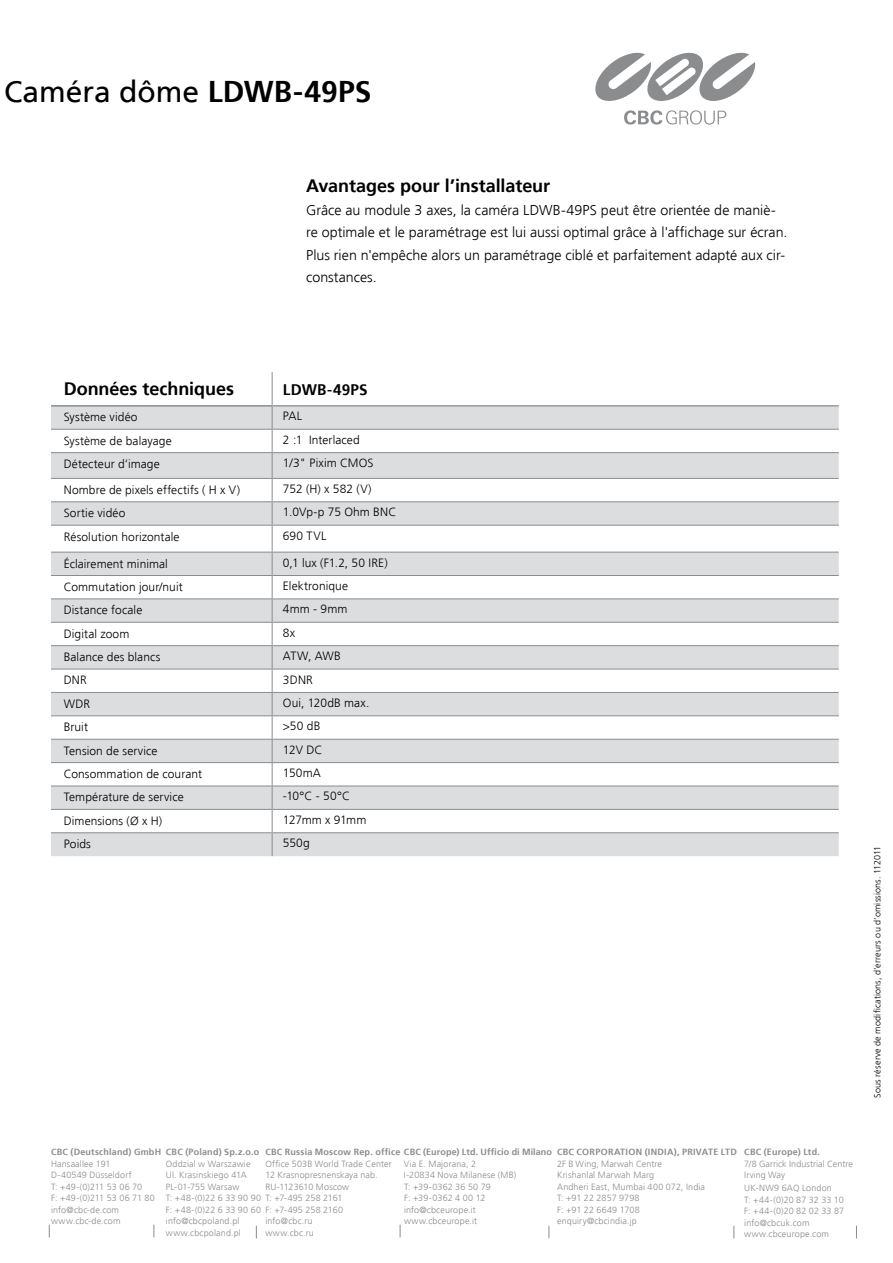
<style>
.page{position:relative;width:893px;height:1263px;background:#fff}
.page>*{position:absolute;margin:0;border:0;box-sizing:border-box;transform-origin:0 0}
.t1{font:30px "Frutiger LT Std";color:#000}
.t2{font:700 18px "Frutiger LT Std";letter-spacing:-.005em;color:#000}
.t3{font:700 15.3px "Frutiger LT Std";letter-spacing:.01em;color:#000}
.t4{font:300 14.25px/22.5px "Frutiger LT Std";color:#000}
.t5{font:300 12px "Frutiger LT Std";letter-spacing:.01em;color:#000}
.t6{font:300 12px "Frutiger LT Std";letter-spacing:-.025em;color:#000}
.t7{font:300 9px/11.6px "Frutiger LT Std";letter-spacing:.015em;color:#8a8c8e}
.t8{font:700 9px "Frutiger LT Std";letter-spacing:.025em;color:#8a8c8e}
.t9{font:300 9px "Frutiger LT Std";letter-spacing:.015em;color:#000}
.s1{font-weight:700}
</style>
<div class="page">
<svg style="left:49px;top:1225px;width:1px;height:12px"></svg>
<svg style="left:153px;top:1225px;width:1px;height:12px"></svg>
<svg style="left:256px;top:1226px;width:1px;height:12px"></svg>
<svg style="left:400px;top:1225px;width:1px;height:12px"></svg>
<svg style="left:549px;top:1226px;width:1px;height:12px"></svg>
<svg style="left:733px;top:1226px;width:1px;height:12px"></svg>
<svg style="left:856px;top:1226px;width:1px;height:12px"></svg>
<svg style="left:624px;top:110px;width:102px;height:15px"></svg>
<svg style="left:595px;top:52px;width:160px;height:49px"></svg>
<svg style="left:51px;top:406px;width:788px;height:450px;fill:#dcddde"></svg>
<hr style="left:51px;top:429px;width:221px;height:1px;background:#8a8c8e">
<hr style="left:272px;top:429px;width:567px;height:1px;background:#8a8c8e">
<hr style="left:51px;top:452px;width:221px;height:1px;background:#8a8c8e">
<hr style="left:272px;top:452px;width:567px;height:1px;background:#8a8c8e">
<hr style="left:51px;top:478px;width:221px;height:1px;background:#8a8c8e">
<hr style="left:272px;top:478px;width:567px;height:1px;background:#8a8c8e">
<hr style="left:51px;top:501px;width:221px;height:1px;background:#8a8c8e">
<hr style="left:272px;top:501px;width:567px;height:1px;background:#8a8c8e">
<hr style="left:51px;top:525px;width:221px;height:1px;background:#8a8c8e">
<hr style="left:272px;top:525px;width:567px;height:1px;background:#8a8c8e">
<hr style="left:51px;top:552px;width:221px;height:1px;background:#8a8c8e">
<hr style="left:51px;top:575px;width:221px;height:1px;background:#8a8c8e">
<hr style="left:51px;top:598px;width:221px;height:1px;background:#8a8c8e">
<hr style="left:51px;top:622px;width:221px;height:1px;background:#8a8c8e">
<hr style="left:272px;top:622px;width:567px;height:1px;background:#8a8c8e">
<hr style="left:51px;top:645px;width:221px;height:1px;background:#8a8c8e">
<hr style="left:272px;top:645px;width:567px;height:1px;background:#8a8c8e">
<hr style="left:51px;top:669px;width:221px;height:1px;background:#8a8c8e">
<hr style="left:272px;top:669px;width:567px;height:1px;background:#8a8c8e">
<hr style="left:51px;top:692px;width:221px;height:1px;background:#8a8c8e">
<hr style="left:272px;top:692px;width:567px;height:1px;background:#8a8c8e">
<hr style="left:51px;top:715px;width:221px;height:1px;background:#8a8c8e">
<hr style="left:272px;top:715px;width:567px;height:1px;background:#8a8c8e">
<hr style="left:51px;top:739px;width:221px;height:1px;background:#8a8c8e">
<hr style="left:272px;top:739px;width:567px;height:1px;background:#8a8c8e">
<hr style="left:51px;top:762px;width:221px;height:1px;background:#8a8c8e">
<hr style="left:272px;top:762px;width:567px;height:1px;background:#8a8c8e">
<hr style="left:51px;top:405px;width:221px;height:2px;background:#8a8c8e">
<hr style="left:51px;top:786px;width:221px;height:1px;background:#8a8c8e">
<hr style="left:51px;top:809px;width:221px;height:1px;background:#8a8c8e">
<hr style="left:51px;top:832px;width:221px;height:1px;background:#8a8c8e">
<hr style="left:273px;top:786px;width:566px;height:1px;background:#8a8c8e">
<hr style="left:273px;top:809px;width:566px;height:1px;background:#8a8c8e">
<hr style="left:273px;top:832px;width:566px;height:1px;background:#8a8c8e">
<hr style="left:272px;top:372px;width:1px;height:33px;background:#8a8c8e">
<hr style="left:272px;top:405px;width:567px;height:1px;background:#8a8c8e">
<hr style="left:272px;top:552px;width:567px;height:1px;background:#8a8c8e">
<hr style="left:272px;top:575px;width:567px;height:1px;background:#8a8c8e">
<hr style="left:272px;top:599px;width:567px;height:1px;background:#8a8c8e">
<svg style="left:272px;top:407px;width:1px;height:449px"></svg>
<h1 class="t1" style="left:4px;top:74px;width:369px">Caméra dôme <span class="s1">LDWB-49PS</span></h1>
<h2 class="t2" style="left:306px;top:175px;width:245px">Avantages pour l’installateur</h2>
<p class="t4" style="left:306px;top:199px;width:483px">Grâce au module 3 axes, la caméra LDWB-49PS peut être orientée de maniè&shy;re optimale et le paramétrage est lui aussi optimal grâce à l'affichage sur écran.<br>Plus rien n'empêche alors un paramétrage ciblé et parfaitement adapté aux cir&shy;constances.</p>
<h2 class="t2" style="left:64px;top:378px;width:172px">Données techniques</h2>
<h3 class="t3" style="left:283px;top:380px;width:86px">LDWB-49PS</h3>
<h3 class="t5" style="left:64px;top:410px;width:75px">Système vidéo</h3>
<h3 class="t5" style="left:283px;top:409px;width:21px">PAL</h3>
<h3 class="t5" style="left:64px;top:434px;width:109px">Système de balayage</h3>
<h3 class="t5" style="left:283px;top:433px;width:78px">2 :1 Interlaced</h3>
<h3 class="t5" style="left:64px;top:457px;width:98px">Détecteur d‘image</h3>
<h3 class="t5" style="left:283px;top:456px;width:92px">1/3" Pixim CMOS</h3>
<h3 class="t5" style="left:64px;top:483px;width:178px">Nombre de pixels effectifs ( H x V)</h3>
<h3 class="t5" style="left:283px;top:482px;width:90px">752 (H) x 582 (V)</h3>
<h3 class="t5" style="left:64px;top:506px;width:63px">Sortie vidéo</h3>
<h3 class="t5" style="left:283px;top:505px;width:115px">1.0Vp-p 75 Ohm BNC</h3>
<h3 class="t5" style="left:64px;top:530px;width:117px">Résolution horizontale</h3>
<h3 class="t5" style="left:283px;top:529px;width:45px">690 TVL</h3>
<h3 class="t5" style="left:64px;top:556px;width:106px">Éclairement minimal</h3>
<h3 class="t5" style="left:283px;top:556px;width:106px">0,1 lux (F1.2, 50 IRE)</h3>
<h3 class="t5" style="left:64px;top:580px;width:120px">Commutation jour/nuit</h3>
<h3 class="t5" style="left:283px;top:579px;width:67px">Elektronique</h3>
<h3 class="t5" style="left:64px;top:603px;width:80px">Distance focale</h3>
<h3 class="t5" style="left:283px;top:602px;width:66px">4mm - 9mm</h3>
<h3 class="t5" style="left:64px;top:627px;width:67px">Digital zoom</h3>
<h3 class="t5" style="left:283px;top:626px;width:14px">8x</h3>
<h3 class="t5" style="left:64px;top:650px;width:98px">Balance des blancs</h3>
<h3 class="t5" style="left:283px;top:649px;width:59px">ATW, AWB</h3>
<h3 class="t5" style="left:64px;top:673px;width:25px">DNR</h3>
<h3 class="t5" style="left:283px;top:672px;width:31px">3DNR</h3>
<h3 class="t5" style="left:64px;top:697px;width:28px">WDR</h3>
<h3 class="t5" style="left:283px;top:696px;width:88px">Oui, 120dB max.</h3>
<h3 class="t5" style="left:64px;top:720px;width:26px">Bruit</h3>
<h3 class="t5" style="left:283px;top:719px;width:39px">&gt;50 dB</h3>
<h3 class="t5" style="left:64px;top:744px;width:95px">Tension de service</h3>
<h3 class="t5" style="left:283px;top:743px;width:41px">12V DC</h3>
<h3 class="t5" style="left:64px;top:767px;width:140px">Consommation de courant</h3>
<h3 class="t5" style="left:283px;top:766px;width:39px">150mA</h3>
<h3 class="t5" style="left:64px;top:790px;width:121px">Température de service</h3>
<h3 class="t5" style="left:283px;top:789px;width:69px">-10°C - 50°C</h3>
<h3 class="t5" style="left:64px;top:814px;width:100px">Dimensions (Ø x H)</h3>
<h3 class="t6" style="left:283px;top:813px;width:85px">127mm x 91mm</h3>
<h3 class="t5" style="left:64px;top:837px;width:29px">Poids</h3>
<h3 class="t5" style="left:283px;top:836px;width:28px">550g</h3>
<p class="t8" style="left:51px;top:1147px;width:687px">CBC (Deutschland) GmbH CBC (Poland) Sp.z.o.o CBC Russia Moscow Rep. office CBC (Europe) Ltd. Ufficio di Milano CBC CORPORATION (INDIA), PRIVATE LTD</p>
<p class="t7" style="left:51px;top:1158px;width:61px">Hansaallee 191</p>
<p class="t7" style="left:166px;top:1158px;width:86px">Oddzial w Warszawie</p>
<p class="t7" style="left:265px;top:1158px;width:128px">Office 503B World Trade Center</p>
<p class="t7" style="left:404px;top:1158px;width:74px">Via E. Majorana, 2</p>
<p class="t7" style="left:557px;top:1158px;width:107px">2F B Wing, Marwah Centre</p>
<p class="t7" style="left:51px;top:1169px;width:82px">D-40549 Düsseldorf</p>
<p class="t7" style="left:166px;top:1169px;width:82px">Ul. Krasinskiego 41A</p>
<p class="t7" style="left:265px;top:1169px;width:114px">12 Krasnopresnenskaya nab.</p>
<p class="t7" style="left:404px;top:1169px;width:114px">I-20834 Nova Milanese (MB)</p>
<p class="t7" style="left:557px;top:1169px;width:99px">Krishanlal Marwah Marg</p>
<p class="t7" style="left:51px;top:1181px;width:93px">T: +49-(0)211 53 06 70</p>
<p class="t7" style="left:166px;top:1181px;width:75px">PL-01-755 Warsaw</p>
<p class="t7" style="left:265px;top:1181px;width:85px">RU-1123610 Moscow</p>
<p class="t7" style="left:404px;top:1181px;width:88px">T: +39-0362 36 50 79</p>
<p class="t7" style="left:557px;top:1181px;width:150px">Andheri East, Mumbai 400 072, India</p>
<p class="t7" style="left:51px;top:1192px;width:293px">F: +49-(0)211 53 06 71 80 T: +48-(0)22 6 33 90 90 T: +7-495 258 2161</p>
<p class="t7" style="left:404px;top:1192px;width:83px">F: +39-0362 4 00 12</p>
<p class="t7" style="left:557px;top:1192px;width:84px">T: +91 22 2857 9798</p>
<p class="t7" style="left:51px;top:1204px;width:70px">info@cbc-de.com</p>
<p class="t7" style="left:166px;top:1204px;width:179px">F: +48-(0)22 6 33 90 60 F: +7-495 258 2160</p>
<p class="t7" style="left:404px;top:1204px;width:73px">info@cbceurope.it</p>
<p class="t7" style="left:557px;top:1204px;width:84px">F: +91 22 6649 1708</p>
<p class="t7" style="left:51px;top:1215px;width:71px">www.cbc-de.com</p>
<p class="t7" style="left:166px;top:1215px;width:75px">info@cbcpoland.pl</p>
<p class="t7" style="left:265px;top:1215px;width:49px">info@cbc.ru</p>
<p class="t7" style="left:404px;top:1215px;width:75px">www.cbceurope.it</p>
<p class="t7" style="left:557px;top:1215px;width:81px">enquiry@cbcindia.jp</p>
<p class="t7" style="left:166px;top:1227px;width:77px">www.cbcpoland.pl</p>
<p class="t7" style="left:265px;top:1227px;width:50px">www.cbc.ru</p>
<p class="t8" style="left:744px;top:1147px;width:77px">CBC (Europe) Ltd.</p>
<p class="t7" style="left:744px;top:1158px;width:110px">7/8 Garrick Industrial Centre<br>Irving Way</p>
<p class="t7" style="left:744px;top:1182px;width:101px">UK-NW9 6AQ London<br>T: +44-(0)20 87 32 33 10<br>F: +44-(0)20 82 02 33 87 info@cbcuk.com www.cbceurope.com</p>
<p class="t9" style="left:872px;top:1098px;width:253px;rotate:-90deg">Sous réserve de modifications, d‘erreurs ou d‘omissions. 112011</p>
</div>
